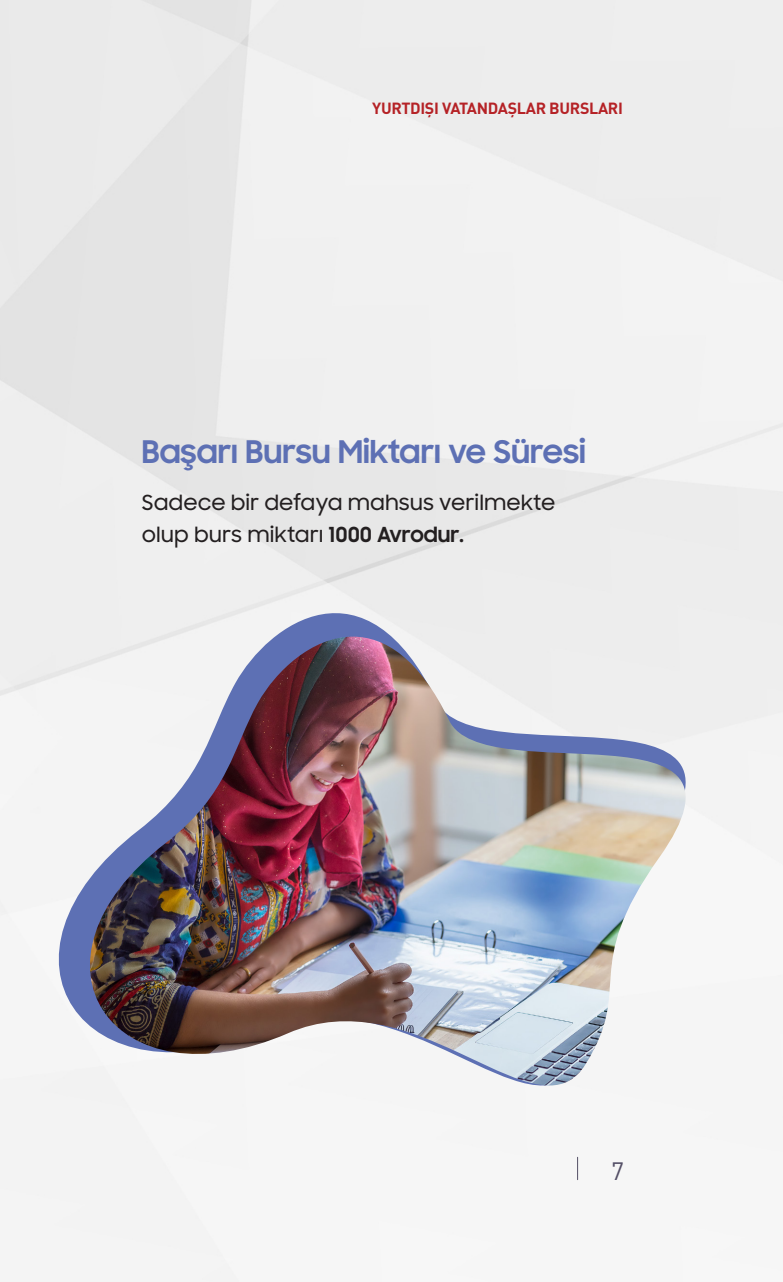
<style>
.page{position:relative;width:783px;height:1282px;background:#fff}
.page>*{position:absolute;margin:0;border:0;box-sizing:border-box;transform-origin:0 0}
.t1{font:700 31.2px "Samsung Sharp Sans";color:#5d70b4}
.t2{font:24.8px "DIN Pro";color:#544f66}
.t3{font:500 20.8px/31.8px "Samsung Sharp Sans";color:#231f20}
.t4{font:700 16px "DIN Pro";letter-spacing:-.02em;color:#b52226}
.s1{font-weight:700}
</style>
<div class="page">
<img style="left:0;top:0;width:782px;height:1281px">
<div style="left:0;top:553px;width:777px;height:590px;background:#f3f3f3"></div>
<img style="left:88px;top:636px;width:599px;height:449px">
<svg style="left:577px;top:1157px;width:1px;height:22px"></svg>
<p class="t4" style="left:372px;top:95px;width:252px">YURTDIŞI VATANDAŞLAR BURSLARI</p>
<p class="t1" style="left:142px;top:428px;width:445px">Başarı Bursu Miktarı ve Süresi</p>
<p class="t3" style="left:142px;top:485px;width:415px">Sadece bir defaya mahsus verilmekte olup burs miktarı <span class="s1">1000 Avrodur.</span></p>
<p class="t2" style="left:611px;top:1154px;width:14px">7</p>
</div>
